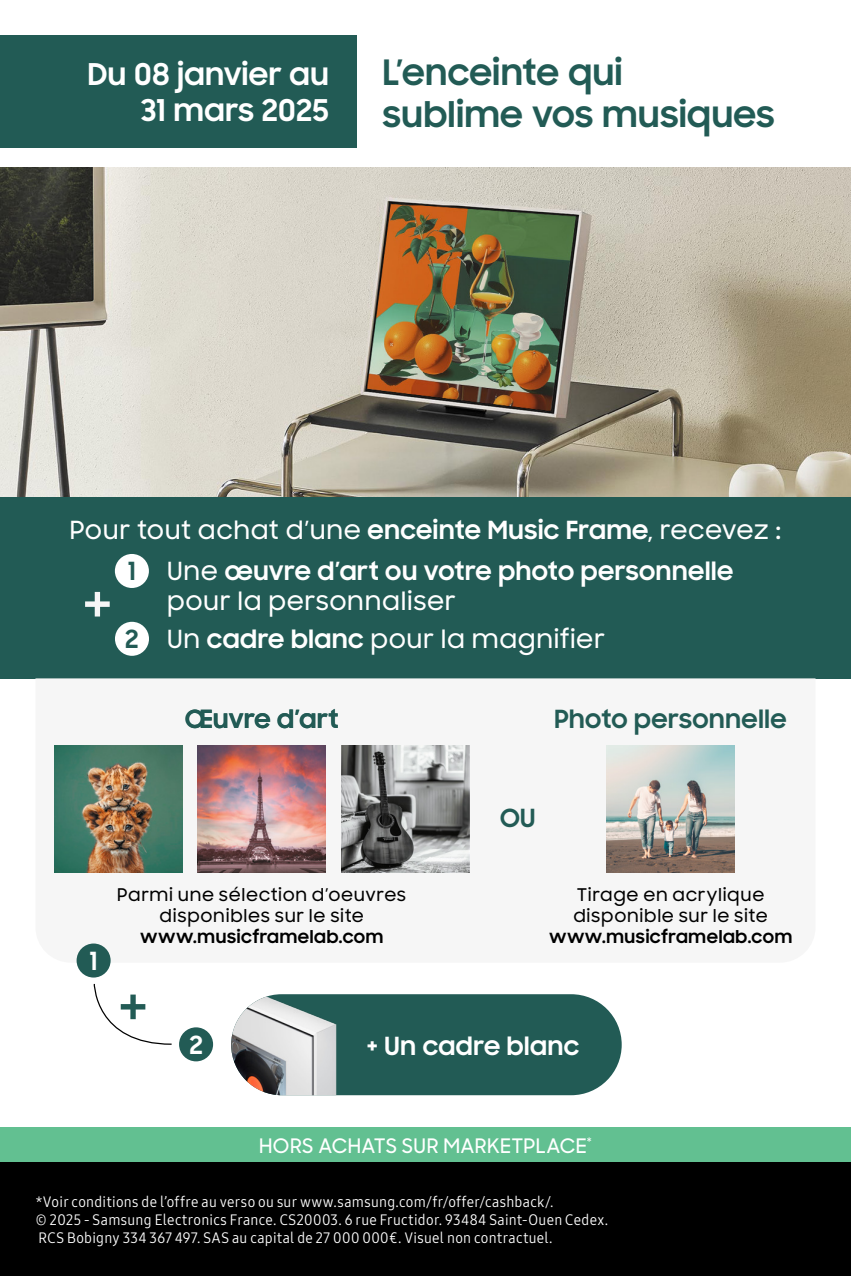
<style>
.page{position:relative;width:851px;height:1276px;background:#fff}
.page>*{position:absolute;margin:0;border:0;box-sizing:border-box;transform-origin:0 0}
.t1{font:700 35px/42px "Samsung Sharp Sans";letter-spacing:.02em;color:#225b55}
.t2{font:700 30px/36px "Samsung Sharp Sans";letter-spacing:.015em;color:#fff;text-align:right}
.t3{font:700 25px/41.5px "Samsung Sharp Sans";letter-spacing:.025em;color:#fff}
.t4{font:500 25px/37px "Samsung Sharp Sans";letter-spacing:.025em;color:#fff}
.t5{font:700 25px "Samsung Sharp Sans";letter-spacing:.02em;color:#225b55}
.t6{font:500 20px "Samsung Sharp Sans";letter-spacing:.015em;color:#fff}
.t7{font:500 17.5px/21px "Samsung Sharp Sans";letter-spacing:.04em;color:#000;text-align:center}
.t8{font:700 17.5px "Samsung Sharp Sans";letter-spacing:.035em;color:#000}
.t9{font:15px/18px "Samsung One 400 C";letter-spacing:.02em;color:#fff}
.s1{font-weight:500}
.s2{font-weight:700}
</style>
<div class="page">
<div style="left:0;top:496px;width:850px;height:182px;background:#225b55"></div>
<div style="left:35px;top:678px;width:780px;height:284px;background:#f6f6f6"></div>
<div style="left:0;top:35px;width:356px;height:113px;background:#225b55"></div>
<div style="left:0;top:1162px;width:850px;height:114px;background:#000"></div>
<div style="left:0;top:1127px;width:850px;height:35px;background:#62c091"></div>
<img style="left:0;top:167px;width:850px;height:329px">
<img style="left:606px;top:745px;width:128px;height:128px">
<img style="left:54px;top:745px;width:128px;height:128px">
<img style="left:198px;top:745px;width:127px;height:128px">
<img style="left:341px;top:745px;width:128px;height:128px">
<svg style="left:85px;top:592px;width:25px;height:24px"></svg>
<div style="left:231px;top:994px;width:390px;height:101px;background:#225b55;border-radius:50px"></div>
<img style="left:231px;top:994px;width:106px;height:101px">
<div style="left:115px;top:554px;width:34px;height:34px;background:#fff;border-radius:50%"></div>
<div style="left:115px;top:622px;width:34px;height:34px;background:#fff;border-radius:50%"></div>
<div style="left:77px;top:943px;width:34px;height:34px;background:#225b55;border-radius:50%"></div>
<div style="left:179px;top:1027px;width:34px;height:34px;background:#225b55;border-radius:50%"></div>
<svg style="left:93px;top:983px;width:79px;height:62px"></svg>
<h2 class="t2" style="left:88px;top:55px;width:242px">Du 08 janvier au<br>31 mars 2025</h2>
<h1 class="t1" style="left:383px;top:50px;width:393px">L’enceinte qui<br>sublime vos musiques</h1>
<h3 class="t3" style="left:167px;top:508px;width:615px;text-indent:-97px"><span class="s1">Pour tout achat d’une</span> enceinte Music Frame<span class="s1">, recevez :<br>Une</span> œuvre d’art ou votre photo personnelle</h3>
<h3 class="t4" style="left:167px;top:582px;width:439px">pour la personnaliser<br>Un <span class="s2">cadre blanc</span> pour la magnifier</h3>
<h3 class="t5" style="left:128px;top:552px;width:10px">1</h3>
<h3 class="t5" style="left:125px;top:620px;width:15px">2</h3>
<h3 class="t5" style="left:185px;top:700px;width:155px">Œuvre d’art</h3>
<h3 class="t5" style="left:554px;top:700px;width:234px">Photo personnelle</h3>
<h3 class="t3" style="left:89px;top:938px;width:10px">1</h3>
<p class="t7" style="left:117px;top:883px;width:290px">Parmi une sélection d’oeuvres disponibles sur le site</p>
<p class="t8" style="left:140px;top:923px;width:245px">www.musicframelab.com</p>
<h3 class="t5" style="left:500px;top:799px;width:37px">OU</h3>
<p class="t7" style="left:573px;top:883px;width:196px;text-align:left">Tirage en acrylique disponible sur le site</p>
<p class="t8" style="left:549px;top:923px;width:245px">www.musicframelab.com</p>
<h3 class="t3" style="left:189px;top:1022px;width:15px">2</h3>
<h3 class="t3" style="left:367px;top:1024px;width:214px">+ Un cadre blanc</h3>
<h3 class="t6" style="left:259px;top:1131px;width:334px">HORS ACHATS SUR MARKETPLACE<sup>*</sup></h3>
<p class="t9" style="left:35px;top:1192px;width:574px">*Voir conditions de l’offre au verso ou sur www.samsung.com/fr/offer/cashback/.<br>© 2025 - Samsung Electronics France. CS20003. 6 rue Fructidor. 93484 Saint-Ouen Cedex.<br>RCS Bobigny 334 367 497. SAS au capital de 27 000 000€. Visuel non contractuel.</p>
</div>
